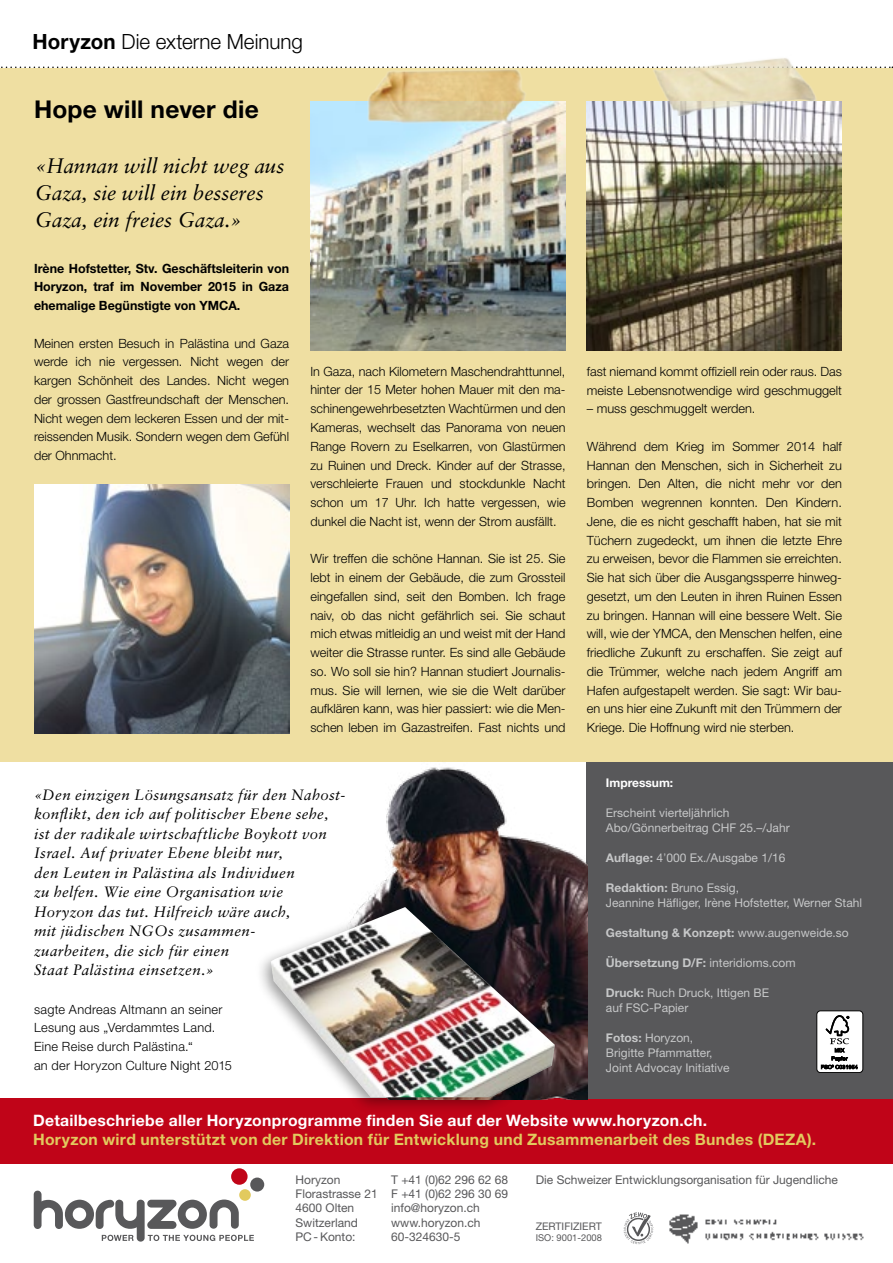
<style>
.page{position:relative;width:893px;height:1263px;background:#fff}
.page>*{position:absolute;margin:0;border:0;box-sizing:border-box;transform-origin:0 0}
.t1{font:700 24.6px "Helvetica Neue";letter-spacing:.01em;color:#000}
.t2{font:italic 21px/27px "Sabon";color:#000}
.t3{font:300 21px "Helvetica Neue";color:#000}
.t4{font:700 15.75px "Helvetica Neue";letter-spacing:.02em;color:#e2ca5e}
.t5{font:700 15.75px "Helvetica Neue";letter-spacing:.02em;color:#fff}
.t6{font:italic 15px/19.5px "Sabon";letter-spacing:.025em;color:#000}
.t7{font:300 12.75px/18.8px "Helvetica Neue";color:#000;text-align:justify}
.t8{font:300 12.75px/18.8px "Helvetica Neue";letter-spacing:.025em;color:#000}
.t9{font:700 12.75px/18.8px "Helvetica Neue";color:#000;text-align:justify}
.t10{font:12px/15px "Helvetica Neue";color:#c6c7c8}
.t11{font:12px/14.2px "Helvetica Neue";color:#58585a}
.t12{font:700 12px "Helvetica Neue";color:#c6c7c8}
.t13{font:700 12px "Helvetica Neue";color:#fff}
.t14{font:10.5px "Helvetica Neue";color:#58585a}
.t15{font:9.3px "Helvetica Neue";color:#58585a}
.s1{font-weight:700}
.s2{font-weight:300}
.s3{font-weight:400}
</style>
<div class="page">
<div style="left:0;top:68px;width:893px;height:693px;background:#efdfa2"></div>
<div style="left:0;top:1098px;width:893px;height:65px;background:#c00418"></div>
<svg style="left:1px;top:67px;width:892px;height:1px"></svg>
<div style="left:250px;top:1177px;width:14px;height:14px;background:#58585a;border-radius:50%"></div>
<div style="left:231px;top:1168px;width:17px;height:17px;background:#c00418;border-radius:50%"></div>
<svg style="left:34px;top:1190px;width:220px;height:51px"></svg>
<img style="left:705px;top:1219px;width:159px;height:21px">
<img style="left:669px;top:1214px;width:29px;height:30px">
<svg style="left:624px;top:1212px;width:29px;height:32px"></svg>
<div style="left:587px;top:762px;width:306px;height:337px;background:#58585a"></div>
<img style="left:303px;top:761px;width:285px;height:338px">
<div style="left:255px;top:899px;width:309px;height:215px;background:#000;opacity:.4"></div>
<img style="left:336px;top:907px;width:69px;height:28px">
<img style="left:310px;top:102px;width:256px;height:248px">
<img style="left:587px;top:102px;width:255px;height:248px">
<img style="left:34px;top:485px;width:255px;height:248px">
<img style="left:345px;top:66px;width:190px;height:66px">
<img style="left:635px;top:58px;width:207px;height:62px">
<div style="left:817px;top:1011px;width:46px;height:61px;background:#fff;border-radius:4px"></div>
<div style="left:816px;top:1010px;width:47px;height:63px;border:1px solid #000;border-radius:4px"></div>
<svg style="left:821px;top:1015px;width:37px;height:54px"></svg>
<h2 class="t3" style="left:33px;top:29px;width:272px"><span class="s1">Horyzon</span> Die externe Meinung</h2>
<h1 class="t1" style="left:34px;top:94px;width:226px">Hope will never die</h1>
<h2 class="t2" style="left:35px;top:152px;width:251px">«Hannan will nicht weg aus<br>Gaza, sie will ein besseres<br>Gaza, ein freies Gaza.»</h2>
<p class="t9" style="left:34px;top:258px;width:257px">Irène Hofstetter, Stv. Geschäftsleiterin von Horyzon, traf im November 2015 in Gaza ehemalige Begünstigte von YMCA.</p>
<p class="t7" style="left:34px;top:333px;width:257px">Meinen ersten Besuch in Palästina und Gaza werde ich nie vergessen. Nicht wegen der kargen Schönheit des Landes. Nicht wegen der grossen Gastfreundschaft der Menschen.<br>Nicht wegen dem leckeren Essen und der mit&shy;reissenden Musik. Sondern wegen dem Gefühl der Ohnmacht.</p>
<p class="t7" style="left:310px;top:361px;width:257px">In Gaza, nach Kilometern Maschendrahttunnel, hinter der 15 Meter hohen Mauer mit den ma&shy;schinengewehrbesetzten Wachtürmen und den Kameras, wechselt das Panorama von neuen Range Rovern zu Eselkarren, von Glastürmen zu Ruinen und Dreck. Kinder auf der Strasse, verschleierte Frauen und stockdunkle Nacht schon um 17 Uhr. Ich hatte vergessen, wie dunkel die Nacht ist, wenn der Strom ausfällt.</p>
<p class="t7" style="left:310px;top:549px;width:257px">Wir treffen die schöne Hannan. Sie ist 25. Sie lebt in einem der Gebäude, die zum Grossteil eingefallen sind, seit den Bomben. Ich frage naiv, ob das nicht gefährlich sei. Sie schaut mich etwas mitleidig an und weist mit der Hand weiter die Strasse runter. Es sind alle Gebäude so. Wo soll sie hin? Hannan studiert Journalis&shy;mus. Sie will lernen, wie sie die Welt darüber aufklären kann, was hier passiert: wie die Men&shy;schen leben im Gazastreifen. Fast nichts und</p>
<p class="t6" style="left:34px;top:785px;width:313px">«Den einzigen Lösungsansatz für den Nahost&shy;konflikt, den ich auf politischer Ebene sehe, ist der radikale wirtschaftliche Boykott von Israel. Auf privater Ebene bleibt nur,<br>den Leuten in Palästina als Individuen<br>zu helfen. Wie eine Organisation wie Horyzon das tut. Hilfreich wäre auch,<br>mit jüdischen NGOs zusammen-<br>zuarbeiten, die sich für einen<br>Staat Palästina einsetzen.»</p>
<p class="t8" style="left:34px;top:999px;width:199px">sagte Andreas Altmann an seiner<br>Lesung aus „Verdammtes Land.<br>Eine Reise durch Palästina.“<br>an der Horyzon Culture Night 2015</p>
<p class="t7" style="left:587px;top:362px;width:257px">fast niemand kommt offiziell rein oder raus. Das meiste Lebensnotwendige wird geschmuggelt</p>
<p class="t7" style="left:587px;top:399px;width:170px">– muss geschmuggelt werden.</p>
<p class="t7" style="left:587px;top:437px;width:257px">Während dem Krieg im Sommer 2014 half Hannan den Menschen, sich in Sicherheit zu bringen. Den Alten, die nicht mehr vor den Bomben wegrennen konnten. Den Kindern.<br>Jene, die es nicht geschafft haben, hat sie mit Tüchern zugedeckt, um ihnen die letzte Ehre zu erweisen, bevor die Flammen sie erreichten.<br>Sie hat sich über die Ausgangssperre hinweg&shy;gesetzt, um den Leuten in ihren Ruinen Essen zu bringen. Hannan will eine bessere Welt. Sie will, wie der YMCA, den Menschen helfen, eine friedliche Zukunft zu erschaffen. Sie zeigt auf die Trümmer, welche nach jedem Angriff am Hafen aufgestapelt werden. Sie sagt: Wir bau&shy;en uns hier eine Zukunft mit den Trümmern der Kriege. Die Hoffnung wird nie sterben.</p>
<p class="t13" style="left:606px;top:776px;width:69px">Impressum:</p>
<p class="t10" style="left:606px;top:805px;width:125px">Erscheint vierteljährlich<br>Abo/Gönnerbeitrag CHF</p>
<p class="t10" style="left:740px;top:820px;width:52px">25.–/Jahr</p>
<p class="t10" style="left:606px;top:850px;width:181px"><span class="s1">Auflage:</span> 4<span class="s2">’</span>000 Ex./Ausgabe 1/16</p>
<p class="t10" style="left:606px;top:880px;width:258px"><span class="s1">Redaktion:</span> Bruno Essig,<br>Jeannine H äfliger, I rène H ofstetter, Werner Stahl</p>
<p class="t12" style="left:606px;top:926px;width:244px">Gestaltung &amp; Konzept: <span class="s3">www.augenweide.so</span></p>
<p class="t12" style="left:606px;top:956px;width:191px">Übersetzung D/F: <span class="s3">interidioms.com</span></p>
<p class="t10" style="left:606px;top:985px;width:163px"><span class="s1">Druck:</span> Ruch Druck, Ittigen BE auf FSC-Papier</p>
<p class="t10" style="left:606px;top:1030px;width:125px"><span class="s1">Fotos:</span> H oryzon,<br>Brigitte Pfammatter,<br>Joint Advocay I nitiative</p>
<p class="t5" style="left:33px;top:1110px;width:675px">Detailbeschriebe aller Horyzonprogramme finden Sie auf der Website www.horyzon.ch.</p>
<p class="t4" style="left:33px;top:1129px;width:784px">Horyzon wird unterstützt von der Direktion für Entwicklung und Zusammenarbeit des Bundes (DEZA).</p>
<p class="t11" style="left:296px;top:1172px;width:84px">H oryzon<br>Florastrasse 21<br>4600 Olten<br>Switzerland<br>PC -Konto:</p>
<p class="t11" style="left:391px;top:1172px;width:119px">T +41 (0)62 296 62 68<br>F +41 (0)62 296 30 69 info@horyzon.ch www.horyzon.ch<br>60-324630-5</p>
<p class="t11" style="left:536px;top:1172px;width:304px">Die Schweizer Entwicklungsorganisation für Jugendliche</p>
<p class="t14" style="left:536px;top:1220px;width:67px">zertifiziert</p>
<p class="t15" style="left:536px;top:1232px;width:68px">I SO: 9001-2008</p>
</div>
